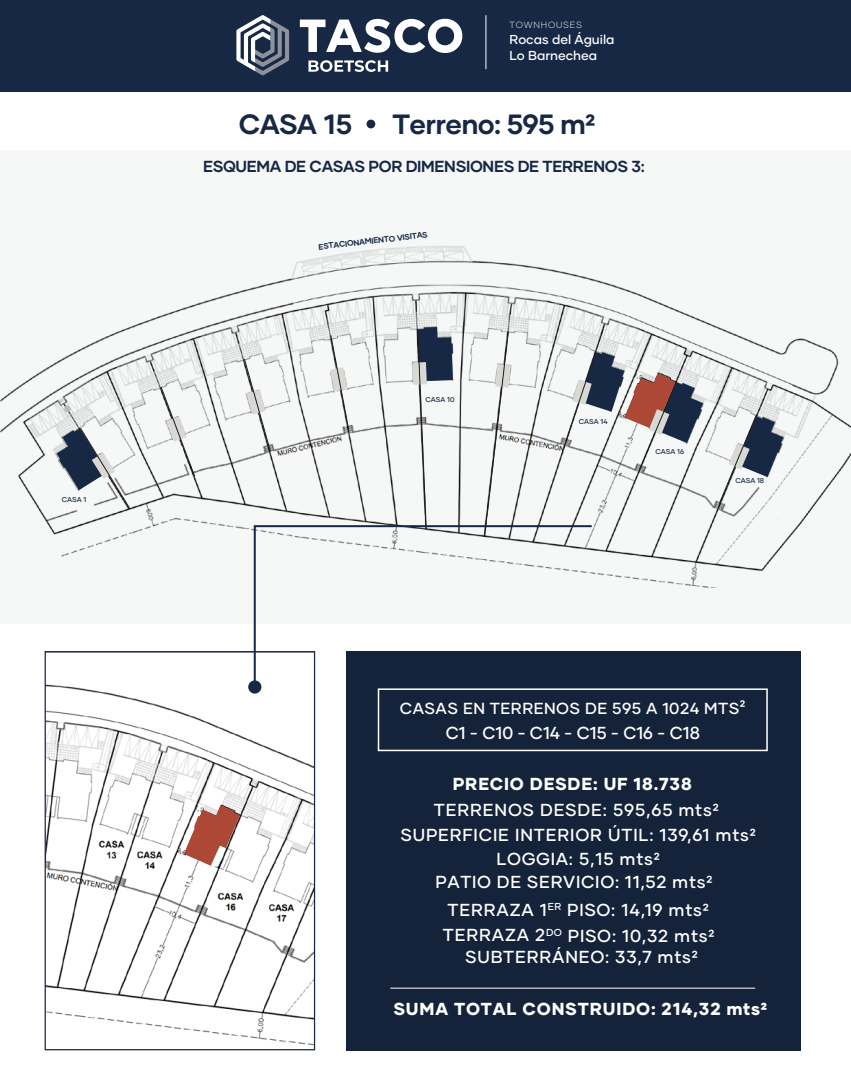
<style>
.page{position:relative;width:851px;height:1083px;background:#fff}
.page>*{position:absolute;margin:0;border:0;box-sizing:border-box;transform-origin:0 0}
.t1{font:700 27.8px "Gilmer";letter-spacing:-.025em;color:#172844}
.t2{font:500 17.3px/24.7px "Gilmer";letter-spacing:.04em;color:#fff;text-align:center}
.t3{font:800 17.3px "Gilmer";letter-spacing:.05em;color:#fff}
.t4{font:500 17.3px "Gilmer";color:#fff}
.t5{font:700 16px "Gilmer";letter-spacing:-.02em;color:#172844}
.t6{font:500 16px "Gilmer";letter-spacing:.025em;color:#fff}
.t7{font:500 12.9px/15.9px "Gilmer";color:#fff}
.t8{font:300 9px "Gilmer";letter-spacing:.09em;color:#fff}
.t9{font:700 8px "Gilmer";color:#172844}
.t10{font:500 7px "Gilmer";color:#172844}
</style>
<div class="page">
<div style="left:0;top:150px;width:850px;height:473px;background:#f6f7f7"></div>
<img style="left:0;top:246px;width:850px;height:342px">
<div style="left:346px;top:651px;width:454px;height:399px;background:#14233a"></div>
<div style="left:377px;top:688px;width:390px;height:63px;border:2px solid #fff"></div>
<hr style="left:390px;top:987px;width:365px;height:1px;background:#fff">
<div style="left:87px;top:551px;width:70px;height:27px;background:#f6f7f7"></div>
<div style="left:87px;top:553px;width:71px;height:24px;background:#f6f7f7"></div>
<svg style="left:225px;top:358px;width:46px;height:94px"></svg>
<svg style="left:307px;top:334px;width:42px;height:96px"></svg>
<svg style="left:386px;top:327px;width:67px;height:197px"></svg>
<svg style="left:465px;top:330px;width:45px;height:194px"></svg>
<div style="left:0;top:0;width:850px;height:91px;background:#172844"></div>
<svg style="left:300px;top:19px;width:162px;height:34px"></svg>
<svg style="left:236px;top:15px;width:53px;height:60px"></svg>
<svg style="left:308px;top:60px;width:80px;height:12px"></svg>
<hr style="left:485px;top:15px;width:1px;height:54px;background:#fff">
<div style="left:366px;top:120px;width:9px;height:8px;background:#172844;border-radius:50%"></div>
<img style="left:47px;top:684px;width:266px;height:362px">
<div style="left:45px;top:651px;width:270px;height:399px;border:1px solid #172844"></div>
<svg style="left:184px;top:805px;width:56px;height:61px"></svg>
<svg style="left:253px;top:524px;width:340px;height:163px"></svg>
<div style="left:248px;top:680px;width:13px;height:13px;background:#172844;border-radius:50%"></div>
<div style="left:82px;top:553px;width:70px;height:24px;background:#f6f7f7"></div>
<div style="left:468px;top:391px;width:25px;height:19px;background:#f6f7f7"></div>
<div style="left:386px;top:392px;width:27px;height:20px;background:#f6f7f7"></div>
<div style="left:312px;top:402px;width:26px;height:21px;background:#f6f7f7"></div>
<div style="left:230px;top:425px;width:28px;height:18px;background:#f6f7f7"></div>
<svg style="left:56px;top:386px;width:140px;height:128px"></svg>
<svg style="left:543px;top:328px;width:252px;height:198px"></svg>
<p class="t10" style="left:62px;top:495px;width:26px">CASA 1</p>
<p class="t8" style="left:509px;top:19px;width:74px">TOWNHOUSES</p>
<p class="t7" style="left:509px;top:32px;width:107px">Rocas del Águila<br>Lo Barnechea</p>
<h1 class="t1" style="left:239px;top:106px;width:115px">CASA 15</h1>
<h1 class="t1" style="left:392px;top:106px;width:204px">Terreno: 595 m2</h1>
<p class="t5" style="left:203px;top:156px;width:443px">ESQUEMA DE CASAS POR DIMENSIONES DE TERRENOS 3:</p>
<p class="t9" style="left:318px;top:241px;width:111px;rotate:-6deg">ESTACIONAMIENTO VISITAS</p>
<p class="t10" style="left:425px;top:395px;width:31px">CASA 10</p>
<p class="t10" style="left:578px;top:417px;width:30px">CASA 14</p>
<p class="t10" style="left:655px;top:447px;width:30px">CASA 16</p>
<p class="t10" style="left:735px;top:476px;width:30px">CASA 18</p>
<p class="t6" style="left:400px;top:698px;width:347px">CASAS EN TERRENOS DE 595 A 1024 MTS²</p>
<p class="t4" style="left:445px;top:722px;width:256px">C1 - C10 - C14 - C15 - C16 - C18</p>
<p class="t3" style="left:453px;top:773px;width:240px">PRECIO DESDE: UF 18.738</p>
<p class="t2" style="left:400px;top:797px;width:357px">TERRENOS DESDE: 595,65 mts2<br>SUPERFICIE INTERIOR ÚTIL: 139,61 mts2<br>LOGGIA: 5,15 mts2</p>
<p class="t2" style="left:447px;top:897px;width:263px">TERRAZA 1<sup>ER</sup> PISO: 14,19 mts2</p>
<p class="t2" style="left:435px;top:869px;width:278px">PATIO DE SERVICIO: 11,52 mts2</p>
<p class="t2" style="left:443px;top:922px;width:273px">TERRAZA 2<sup>DO</sup> PISO: 10,32 mts2</p>
<p class="t2" style="left:465px;top:944px;width:234px">SUBTERRÁNEO: 33,7 mts2</p>
<p class="t3" style="left:393px;top:997px;width:375px">SUMA TOTAL CONSTRUIDO: 214,32 mts2</p>
</div>
